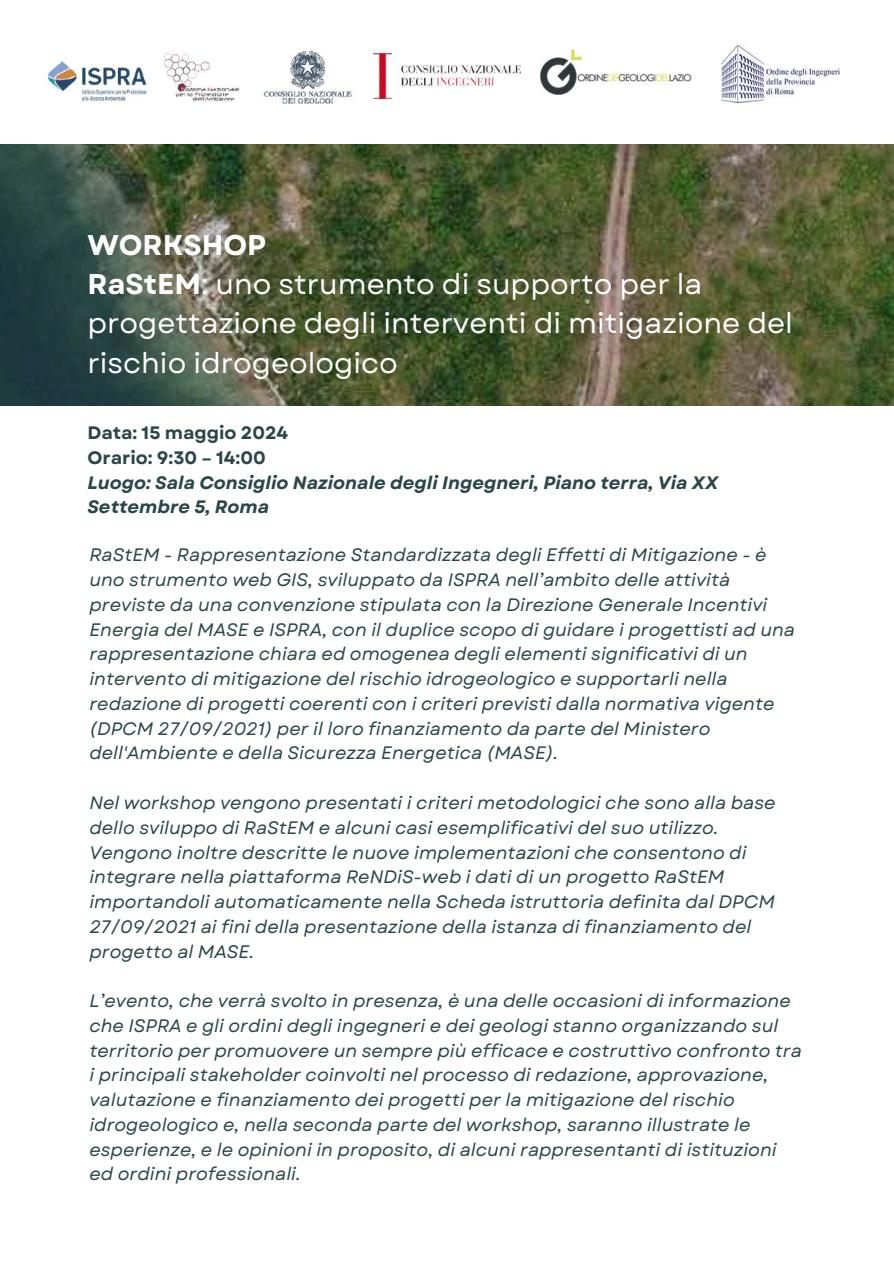
<style>
.page{position:relative;width:894px;height:1264px;background:#fff}
.page>*{position:absolute;margin:0;border:0;box-sizing:border-box;transform-origin:0 0}
.t1{font:28.5px/39.3px "Garet";color:#fff}
.t2{font:italic 18px/24.8px "Garet";color:#2a4647}
.t3{font:italic 700 18px/24.8px "Garet";color:#2a4647}
.t4{font:700 18px/24.8px "Garet";color:#2a4647}
.s1{font-weight:700}
</style>
<div class="page">
<img style="left:0;top:144px;width:893px;height:261px">
<img style="left:373px;top:53px;width:147px;height:45px">
<img style="left:47px;top:51px;width:193px;height:51px">
<img style="left:263px;top:50px;width:90px;height:54px">
<img style="left:540px;top:50px;width:151px;height:45px">
<img style="left:721px;top:46px;width:118px;height:56px">
<h1 class="t1" style="left:87px;top:225px;width:706px"><span class="s1">WORKSHOP<br>RaStEM</span>: uno strumento di supporto per la progettazione degli interventi di mitigazione del rischio idrogeologico</h1>
<p class="t4" style="left:87px;top:420px;width:202px">Data: 15 maggio 2024<br>Orario: 9:30 – 14:00</p>
<p class="t3" style="left:87px;top:470px;width:632px">Luogo: Sala Consiglio Nazionale degli Ingegneri, Piano terra, Via XX<br>Settembre 5, Roma</p>
<p class="t2" style="left:89px;top:543px;width:707px">RaStEM - Rappresentazione Standardizzata degli Effetti di Mitigazione - è uno strumento web GIS, sviluppato da ISPRA nell’ambito delle attività previste da una convenzione stipulata con la Direzione Generale Incentivi Energia del MASE e ISPRA, con il duplice scopo di guidare i progettisti ad una rappresentazione chiara ed omogenea degli elementi significativi di un intervento di mitigazione del rischio idrogeologico e supportarli nella redazione di progetti coerenti con i criteri previsti dalla normativa vigente (DPCM 27/09/2021) per il loro finanziamento da parte del Ministero dell'Ambiente e della Sicurezza Energetica (MASE).</p>
<p class="t2" style="left:89px;top:790px;width:687px">Nel workshop vengono presentati i criteri metodologici che sono alla base dello sviluppo di RaStEM e alcuni casi esemplificativi del suo utilizzo.<br>Vengono inoltre descritte le nuove implementazioni che consentono di integrare nella piattaforma ReNDiS-web i dati di un progetto RaStEM importandoli automaticamente nella Scheda istruttoria definita dal DPCM 27/09/2021 ai fini della presentazione della istanza di finanziamento del progetto al MASE.</p>
<p class="t2" style="left:89px;top:988px;width:714px">L’evento, che verrà svolto in presenza, è una delle occasioni di informazione che ISPRA e gli ordini degli ingegneri e dei geologi stanno organizzando sul territorio per promuovere un sempre più efficace e costruttivo confronto tra i principali stakeholder coinvolti nel processo di redazione, approvazione, valutazione e finanziamento dei progetti per la mitigazione del rischio idrogeologico e, nella seconda parte del workshop, saranno illustrate le esperienze, e le opinioni in proposito, di alcuni rappresentanti di istituzioni ed ordini professionali.</p>
</div>
